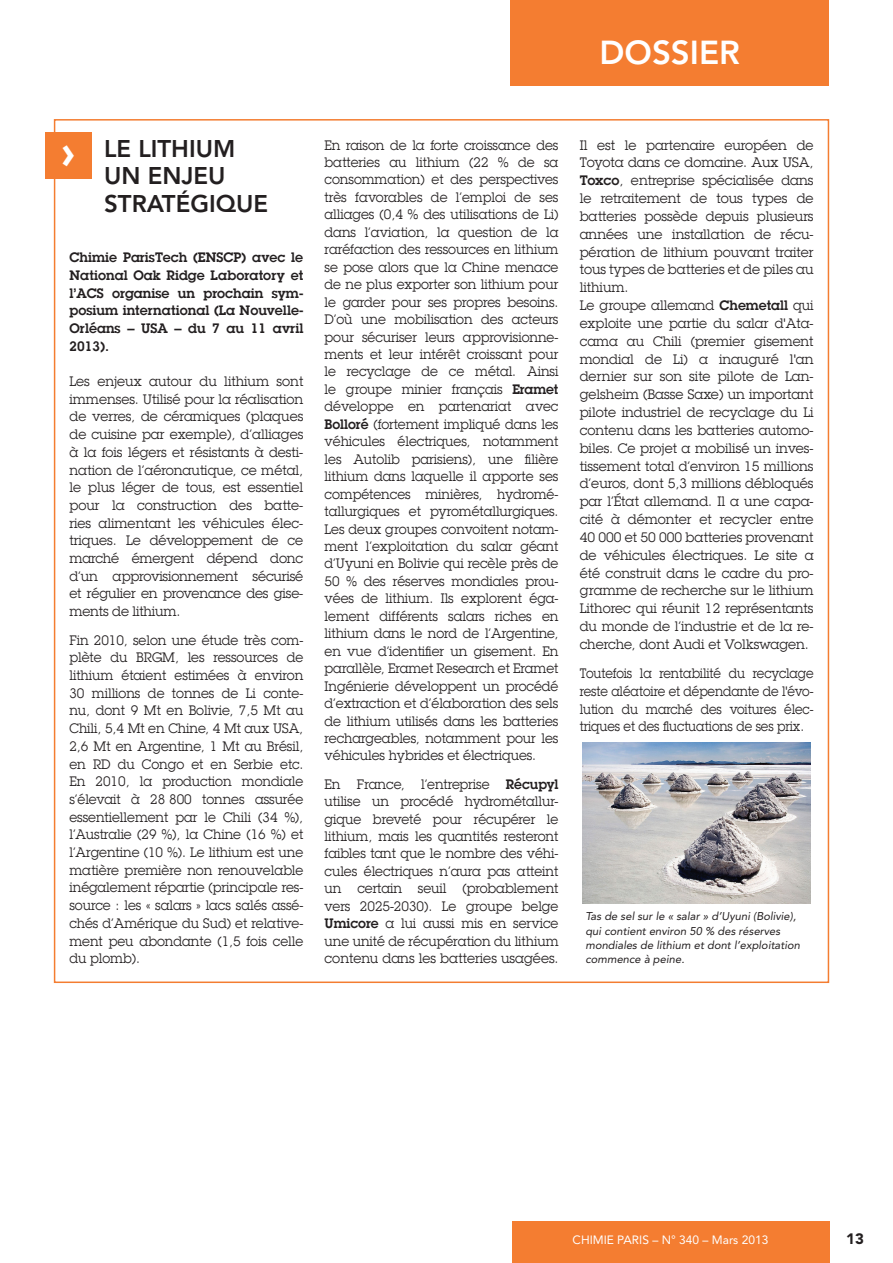
<style>
.page{position:relative;width:893px;height:1263px;background:#fff}
.page>*{position:absolute;margin:0;border:0;box-sizing:border-box;transform-origin:0 0}
.Légende{font:900 45px "Avenir";color:#fff}
.t1{font:800 33px "Avenir";color:#fff}
.t2{font:800 24px/27.5px "Avenir";color:#231f20}
.t3{font:900 15px "Avenir";color:#231f20}
.t4{font:14.25px/17.4px "Lubalin Graph";color:#231f20;text-align:justify}
.t5{font:600 14.25px/17.7px "Lubalin Graph";color:#231f20;text-align:justify}
.t6{font:14.25px/17.9px "Lubalin Graph";color:#231f20;text-align:justify;scale:.94 1}
.t7{font:12px "Avenir";color:#fff}
.Légende-2{font:italic 11.25px/14.2px "Avenir";color:#231f20}
.s1{font-weight:600}
</style>
<div class="page">
<div style="left:512px;top:1222px;width:317px;height:41px;background:#f47d31"></div>
<div style="left:510px;top:0;width:319px;height:85px;background:#f47d31"></div>
<div style="left:45px;top:133px;width:46px;height:46px;background:#f47d31"></div>
<img style="left:582px;top:743px;width:229px;height:161px">
<p class="t1" style="left:599px;top:33px;width:142px">DOSSIER</p>
<p class="Légende" style="left:61px;top:124px;width:15px">›</p>
<p class="t2" style="left:104px;top:135px;width:166px">LE LITHIUM<br>UN ENJEU<br>STRATÉGIQUE</p>
<p class="t5" style="left:69px;top:249px;width:235px">Chimie ParisTech (ENSCP) avec le National Oak Ridge Laboratory et l’ACS organise un prochain sym&shy;posium international (La Nouvelle-Orléans – USA – du 7 au 11 avril 2013).</p>
<p class="t4" style="left:69px;top:372px;width:235px">Les enjeux autour du lithium sont immenses. Utilisé pour la réalisation de verres, de céramiques (plaques de cuisine par exemple), d’alliages à la fois légers et résistants à desti&shy;nation de l’aéronautique, ce métal, le plus léger de tous, est essentiel pour la construction des batte&shy;ries alimentant les véhicules élec&shy;triques. Le développement de ce marché émergent dépend donc d’un approvisionnement sécurisé et régulier en provenance des gise&shy;ments de lithium.</p>
<p class="t4" style="left:69px;top:631px;width:235px">Fin 2010, selon une étude très com&shy;plète du BRGM, les ressources de lithium étaient estimées à environ 30 millions de tonnes de Li conte&shy;nu, dont 9 Mt en Bolivie, 7,5 Mt au Chili, 5,4 Mt en Chine, 4 Mt aux USA, 2,6 Mt en Argentine, 1 Mt au Brésil, en RD du Congo et en Serbie etc.<br>En 2010, la production mondiale s’élevait à 28 800 tonnes assurée essentiellement par le Chili (34 %), l’Australie (29 %), la Chine (16 %) et l’Argentine (10 %). Le lithium est une matière première non renouvelable inégalement répartie (principale res&shy;source : les « salars » lacs salés assé&shy;chés d’Amérique du Sud) et relative&shy;ment peu abondante (1,5 fois celle du plomb).</p>
<p class="t4" style="left:325px;top:136px;width:235px">En raison de la forte croissance des batteries au lithium (22 % de sa consommation) et des perspectives très favorables de l’emploi de ses alliages (0,4 % des utilisations de Li) dans l’aviation, la question de la raréfaction des ressources en lithium se pose alors que la Chine menace de ne plus exporter son lithium pour le garder pour ses propres besoins.<br>D’où une mobilisation des acteurs pour sécuriser leurs approvisionne&shy;ments et leur intérêt croissant pour le recyclage de ce métal. Ainsi le groupe minier français <span class="s1">Eramet </span>développe en partenariat avec <span class="s1">Bolloré</span> (fortement impliqué dans les véhicules électriques, notamment les Autolib parisiens), une filière lithium dans laquelle il apporte ses compétences minières, hydromé&shy;tallurgiques et pyrométallurgiques.<br>Les deux groupes convoitent notam&shy;ment l’exploitation du salar géant d’Uyuni en Bolivie qui recèle près de 50 % des réserves mondiales prou&shy;vées de lithium. Ils explorent éga&shy;lement différents salars riches en lithium dans le nord de l’Argentine, en vue d’identifier un gisement. En parallèle, Eramet Research et Eramet Ingénierie développent un procédé d’extraction et d’élaboration des sels de lithium utilisés dans les batteries rechargeables, notamment pour les véhicules hybrides et électriques.</p>
<p class="t4" style="left:325px;top:775px;width:235px">En France, l’entreprise <span class="s1">Récupyl </span>utilise un procédé hydrométallur&shy;gique breveté pour récupérer le lithium, mais les quantités resteront faibles tant que le nombre des véhi&shy;cules électriques n’aura pas atteint un certain seuil (probablement vers 2025-2030). Le groupe belge <span class="s1">Umicore</span> a lui aussi mis en service une unité de récupération du lithium contenu dans les batteries usagées.</p>
<p class="t4" style="left:580px;top:136px;width:235px;line-height:17.9px">Il est le partenaire européen de Toyota dans ce domaine. Aux USA, <span class="s1">Toxco</span>, entreprise spécialisée dans le retraitement de tous types de batteries possède depuis plusieurs années une installation de récu&shy;pération de lithium pouvant traiter tous types de batteries et de piles au lithium.</p>
<p class="t4" style="left:580px;top:296px;width:235px;line-height:17.9px">Le groupe allemand <span class="s1">Chemetall</span> qui exploite une partie du salar d'Ata&shy;cama au Chili (premier gisement mondial de Li) a inauguré l'an dernier sur son site pilote de Lan&shy;gelsheim (Basse Saxe) un important pilote industriel de recyclage du Li contenu dans les batteries automo&shy;biles. Ce projet a mobilisé un inves&shy;tissement total d’environ 15 millions d’euros, dont 5,3 millions débloqués par l’État allemand. Il a une capa&shy;cité à démonter et recycler entre 40 000 et 50 000 batteries provenant de véhicules électriques. Le site a été construit dans le cadre du pro&shy;gramme de recherche sur le lithium Lithorec qui réunit 12 représentants du monde de l’industrie et de la re&shy;cherche, dont Audi et Volkswagen.</p>
<p class="t6" style="left:580px;top:664px;width:250px">Toutefois la rentabilité du recyclage reste aléatoire et dépendante de l'évo&shy;lution du marché des voitures élec&shy;triques et des fluctuations de ses prix.</p>
<p class="Légende-2" style="left:585px;top:909px;width:216px">Tas de sel sur le « salar » d’Uyuni (Bolivie), qui contient environ 50 % des réserves mondiales de lithium et dont l’exploitation commence à peine.</p>
<p class="t7" style="left:573px;top:1233px;width:197px">CHIMIE PARIS – N° 340 – Mars 2013</p>
<p class="t3" style="left:846px;top:1229px;width:19px">13</p>
</div>
